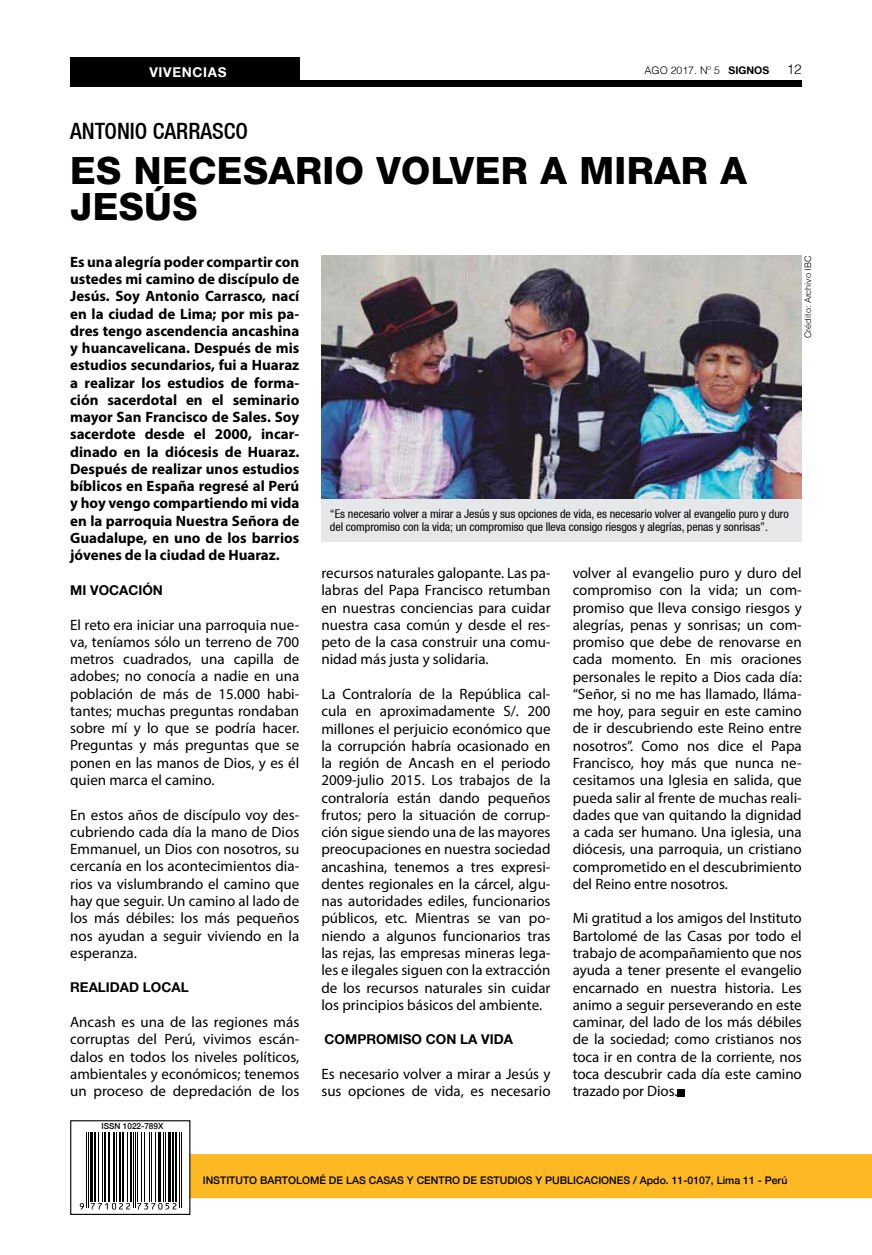
<style>
.page{position:relative;width:872px;height:1255px;background:#fff}
.page>*{position:absolute;margin:0;border:0;box-sizing:border-box;transform-origin:0 0}
.t1{font:800 37.5px "Helvetica 85";color:#000}
.t2{font:500 condensed 22.5px "Helvetica 67";color:#000}
.t3{font:15px/17.2px "Myriad Pro";color:#000;text-align:justify}
.t4{font:700 15px/17.2px "Myriad Pro";color:#000;text-align:justify}
.t5{font:700 13.5px "Helvetica 75";color:#000}
.t6{font:700 13.5px "Helvetica 75";letter-spacing:.05em;color:#fff}
.t7{font:300 13.5px "Helvetica";color:#000}
.t8{font:condensed 12px/13.5px "Helvetica 57";letter-spacing:-.005em;color:#000}
.t9{font:500 10.5px "Helvetica 65";color:#000}
.t10{font:300 10.5px "Helvetica";color:#000}
.t11{font:300 9px "Helvetica";color:#000}
.t12{font:500 8.25px "Helvetica 65";color:#000}
.s1{font-family:"Helvetica 75";font-weight:700}
</style>
<div class="page">
<div style="left:70px;top:81px;width:731px;height:6px;background:#000"></div>
<img style="left:321px;top:255px;width:480px;height:244px">
<div style="left:70px;top:57px;width:229px;height:30px;background:#000"></div>
<div style="left:185px;top:1154px;width:687px;height:43px;background:#fdb924"></div>
<div style="left:184px;top:1154px;width:688px;height:44px;border:2px solid #fdb924"></div>
<div style="left:71px;top:1120px;width:119px;height:94px;background:#fff"></div>
<div style="left:70px;top:1120px;width:120px;height:94px;border:1px solid #000"></div>
<div style="left:677px;top:1088px;width:7px;height:8px;background:#000"></div>
<div style="left:321px;top:499px;width:480px;height:42px;background:#e6e7e8"></div>
<hr style="left:86px;top:1132px;width:1px;height:75px;background:#000">
<hr style="left:88px;top:1132px;width:1px;height:75px;background:#000">
<hr style="left:90px;top:1132px;width:3px;height:69px;background:#000">
<hr style="left:94px;top:1132px;width:2px;height:69px;background:#000">
<hr style="left:98px;top:1132px;width:1px;height:69px;background:#000">
<hr style="left:102px;top:1132px;width:1px;height:69px;background:#000">
<hr style="left:104px;top:1132px;width:2px;height:69px;background:#000">
<hr style="left:108px;top:1132px;width:2px;height:69px;background:#000">
<hr style="left:113px;top:1132px;width:2px;height:69px;background:#000">
<hr style="left:117px;top:1132px;width:1px;height:69px;background:#000">
<hr style="left:119px;top:1132px;width:2px;height:69px;background:#000">
<hr style="left:123px;top:1132px;width:1px;height:69px;background:#000">
<hr style="left:127px;top:1132px;width:1px;height:69px;background:#000">
<hr style="left:130px;top:1132px;width:1px;height:69px;background:#000">
<hr style="left:133px;top:1132px;width:1px;height:75px;background:#000">
<hr style="left:135px;top:1132px;width:1px;height:75px;background:#000">
<hr style="left:137px;top:1132px;width:1px;height:69px;background:#000">
<hr style="left:141px;top:1132px;width:1px;height:69px;background:#000">
<hr style="left:144px;top:1132px;width:1px;height:69px;background:#000">
<hr style="left:149px;top:1132px;width:1px;height:69px;background:#000">
<hr style="left:151px;top:1132px;width:1px;height:69px;background:#000">
<hr style="left:155px;top:1132px;width:1px;height:69px;background:#000">
<hr style="left:158px;top:1132px;width:3px;height:69px;background:#000">
<hr style="left:163px;top:1132px;width:1px;height:69px;background:#000">
<hr style="left:165px;top:1132px;width:1px;height:69px;background:#000">
<hr style="left:168px;top:1132px;width:3px;height:69px;background:#000">
<hr style="left:172px;top:1132px;width:2px;height:69px;background:#000">
<hr style="left:175px;top:1132px;width:2px;height:69px;background:#000">
<hr style="left:179px;top:1132px;width:1px;height:75px;background:#000">
<hr style="left:181px;top:1132px;width:1px;height:75px;background:#000">
<svg style="left:80px;top:1203px;width:4px;height:6px"></svg>
<svg style="left:91px;top:1203px;width:39px;height:6px"></svg>
<svg style="left:137px;top:1203px;width:39px;height:6px"></svg>
<p class="t6" style="left:149px;top:64px;width:79px">VIVENCIAS</p>
<p class="t10" style="left:644px;top:63px;width:126px">AGO 2017. Nº 5 <span class="s1">SIGNOS</span></p>
<p class="t7" style="left:786px;top:60px;width:17px">12</p>
<h2 class="t2" style="left:70px;top:118px;width:24px">ANTONIO</h2>
<h2 class="t2" style="left:153px;top:118px;width:61px">CARRASCO</h2>
<h1 class="t1" style="left:70px;top:148px;width:90px">ES NECESARIO</h1>
<h1 class="t1" style="left:376px;top:148px;width:27px">VOLVER</h1>
<h1 class="t1" style="left:540px;top:148px;width:66px">A MIRAR</h1>
<h1 class="t1" style="left:720px;top:148px;width:29px">A</h1>
<h1 class="t1" style="left:70px;top:184px;width:127px">JESÚS</h1>
<p class="t4" style="left:70px;top:253px;width:231px">Es una alegría poder compartir con ustedes mi camino de discípulo de Jesús. Soy Antonio Carrasco, nací en la ciudad de Lima; por mis pa&shy;dres tengo ascendencia ancashina y huancavelicana. Después de mis estudios secundarios, fui a Huaraz a realizar los estudios de forma&shy;ción sacerdotal en el seminario mayor San Francisco de Sales. Soy sacerdote desde el 2000, incar&shy;dinado en la diócesis de Huaraz.<br>Después de realizar unos estudios bíblicos en España regresé al Perú y hoy vengo compartiendo mi vida en la parroquia Nuestra Señora de Guadalupe, en uno de los barrios jóvenes de la ciudad de Huaraz.</p>
<p class="t5" style="left:70px;top:581px;width:94px">MI VOCACIÓN</p>
<p class="t3" style="left:70px;top:615px;width:231px">El reto era iniciar una parroquia nue&shy;va, teníamos sólo un terreno de 700 metros cuadrados, una capilla de adobes; no conocía a nadie en una población de más de 15.000 habi&shy;tantes; muchas preguntas rondaban sobre mí y lo que se podría hacer.<br>Preguntas y más preguntas que se ponen en las manos de Dios, y es él quien marca el camino.</p>
<p class="t3" style="left:70px;top:805px;width:231px">En estos años de discípulo voy des&shy;cubriendo cada día la mano de Dios Emmanuel, un Dios con nosotros, su cercanía en los acontecimientos dia&shy;rios va vislumbrando el camino que hay que seguir. Un camino al lado de los más débiles: los más pequeños nos ayudan a seguir viviendo en la esperanza.</p>
<p class="t5" style="left:70px;top:979px;width:120px">REALIDAD LOCAL</p>
<p class="t3" style="left:70px;top:1013px;width:231px">Ancash es una de las regiones más corruptas del Perú, vivimos escán&shy;dalos en todos los niveles políticos, ambientales y económicos; tenemos un proceso de depredación de los</p>
<p class="t12" style="left:102px;top:1121px;width:63px">ISSN 1022-789X</p>
<p class="t11" style="left:802px;top:338px;width:84px;rotate:-90deg">Crédito: Archivo IBC</p>
<p class="t8" style="left:330px;top:506px;width:460px">“Es necesario volver a mirar a Jesús y sus opciones de vida, es necesario volver al evangelio puro y duro del compromiso con la vida; un compromiso que lleva consigo riesgos y alegrías, penas y sonrisas”.</p>
<p class="t3" style="left:321px;top:564px;width:231px">recursos naturales galopante. Las pa&shy;labras del Papa Francisco retumban en nuestras conciencias para cuidar nuestra casa común y desde el res&shy;peto de la casa construir una comu&shy;nidad más justa y solidaria.</p>
<p class="t3" style="left:321px;top:685px;width:231px">La Contraloría de la República cal&shy;cula en aproximadamente S/. 200 millones el perjuicio económico que la corrupción habría ocasionado en la región de Ancash en el periodo 2009-julio 2015. Los trabajos de la contraloría están dando pequeños frutos; pero la situación de corrup&shy;ción sigue siendo una de las mayores preocupaciones en nuestra sociedad ancashina, tenemos a tres expresi&shy;dentes regionales en la cárcel, algu&shy;nas autoridades ediles, funcionarios públicos, etc. Mientras se van po&shy;niendo a algunos funcionarios tras las rejas, las empresas mineras lega&shy;les e ilegales siguen con la extracción de los recursos naturales sin cuidar los principios básicos del ambiente.</p>
<p class="t5" style="left:324px;top:1031px;width:190px">COMPROMISO CON LA VIDA</p>
<p class="t3" style="left:321px;top:1065px;width:231px">Es necesario volver a mirar a Jesús y sus opciones de vida, es necesario</p>
<p class="t3" style="left:572px;top:564px;width:231px">volver al evangelio puro y duro del compromiso con la vida; un com&shy;promiso que lleva consigo riesgos y alegrías, penas y sonrisas; un com&shy;promiso que debe de renovarse en cada momento. En mis oraciones personales le repito a Dios cada día: “Señor, si no me has llamado, lláma&shy;me hoy, para seguir en este camino de ir descubriendo este Reino entre nosotros”. Como nos dice el Papa Francisco, hoy más que nunca ne&shy;cesitamos una Iglesia en salida, que pueda salir al frente de muchas reali&shy;dades que van quitando la dignidad a cada ser humano. Una iglesia, una diócesis, una parroquia, un cristiano comprometido en el descubrimiento del Reino entre nosotros.</p>
<p class="t3" style="left:572px;top:909px;width:231px">Mi gratitud a los amigos del Instituto Bartolomé de las Casas por todo el trabajo de acompañamiento que nos ayuda a tener presente el evangelio encarnado en nuestra historia. Les animo a seguir perseverando en este caminar, del lado de los más débiles de la sociedad; como cristianos nos toca ir en contra de la corriente, nos toca descubrir cada día este camino trazado por Dios.</p>
<p class="t9" style="left:203px;top:1173px;width:586px">INSTITUTO BARTOLOMÉ DE LAS CASAS Y CENTRO DE ESTUDIOS Y PUBLICACIONES / Apdo. 11-0107, Lima 11 - Perú</p>
</div>
